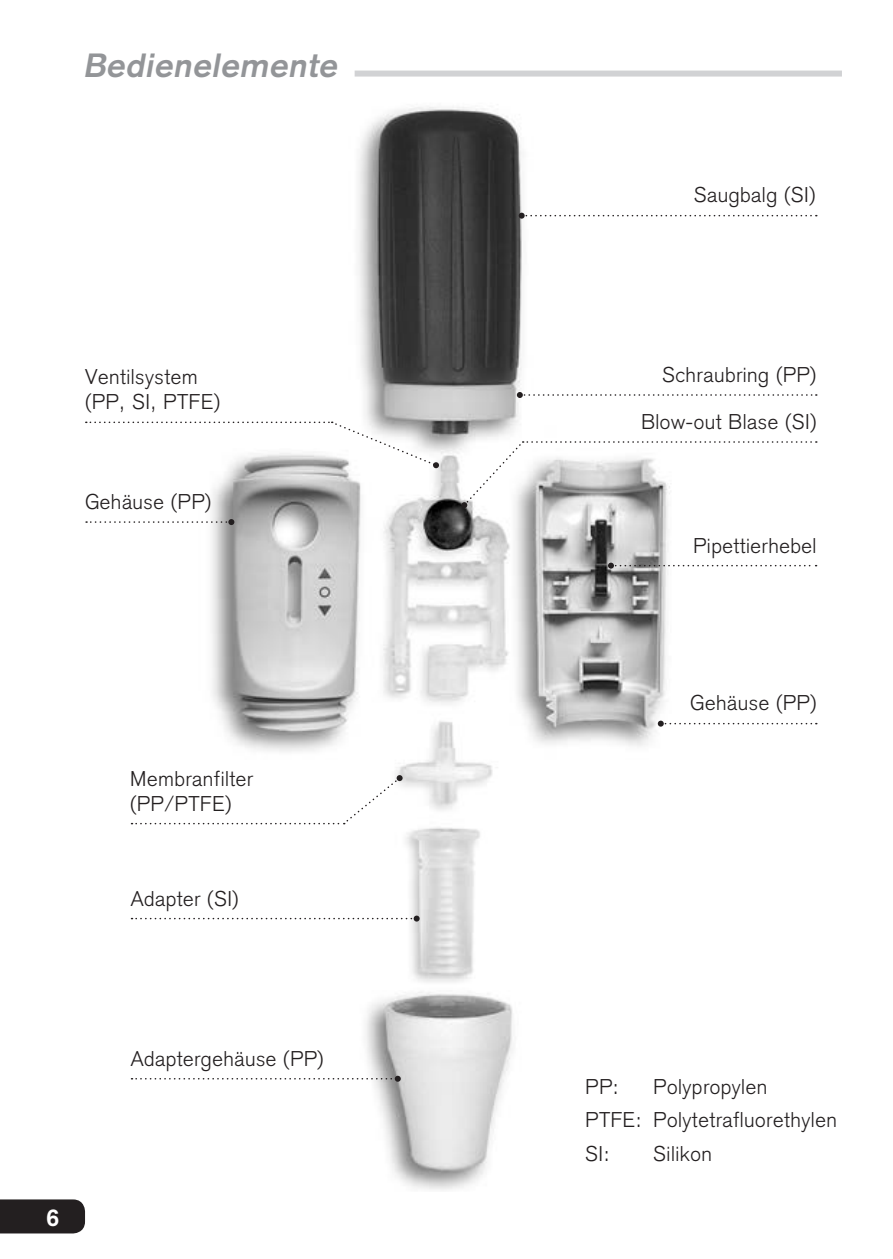
<style>
.page{position:relative;width:893px;height:1259px;background:#fff}
.page>*{position:absolute;margin:0;border:0;box-sizing:border-box;transform-origin:0 0}
.t1{font:italic 700 33px "Akzidenz Grotesk";color:#939598}
.t2{font:700 24px "Akzidenz Grotesk";color:#fff}
.t3{font:300 21px/25.2px "Akzidenz Grotesk";letter-spacing:.025em;color:#231f20}
</style>
<div class="page">
<img style="left:188px;top:107px;width:480px;height:1083px">
<div style="left:0;top:1199px;width:85px;height:34px;background:#231f20"></div>
<div style="left:355px;top:71px;width:487px;height:6px;background:#d1d2d4"></div>
<svg style="left:517px;top:392px;width:300px;height:6px"></svg>
<svg style="left:519px;top:213px;width:298px;height:6px"></svg>
<svg style="left:658px;top:720px;width:159px;height:6px"></svg>
<svg style="left:461px;top:441px;width:356px;height:67px"></svg>
<svg style="left:132px;top:1075px;width:269px;height:6px"></svg>
<svg style="left:132px;top:915px;width:288px;height:6px"></svg>
<svg style="left:132px;top:775px;width:271px;height:49px"></svg>
<svg style="left:86px;top:421px;width:353px;height:47px"></svg>
<svg style="left:608px;top:562px;width:209px;height:6px"></svg>
<svg style="left:86px;top:519px;width:148px;height:6px"></svg>
<h1 class="t1" style="left:83px;top:45px;width:262px">Bedienelemente</h1>
<p class="t3" style="left:85px;top:364px;width:137px">Ventilsystem (PP, SI, PTFE)</p>
<p class="t3" style="left:85px;top:489px;width:128px">Gehäuse (PP)</p>
<p class="t2" style="left:46px;top:1203px;width:15px">6</p>
<p class="t3" style="left:130px;top:766px;width:124px">Membranfilter (PP/PTFE)</p>
<p class="t3" style="left:131px;top:886px;width:110px">Adapter (SI)</p>
<p class="t3" style="left:131px;top:1046px;width:194px">Adaptergehäuse (PP)</p>
<p class="t3" style="left:694px;top:183px;width:123px">Saugbalg (SI)</p>
<p class="t3" style="left:662px;top:362px;width:156px">Schraubring (PP)</p>
<p class="t3" style="left:641px;top:409px;width:177px">Blow-out Blase (SI)</p>
<p class="t3" style="left:693px;top:533px;width:125px">Pipettierhebel</p>
<p class="t3" style="left:690px;top:690px;width:128px">Gehäuse (PP)</p>
<p class="t3" style="left:585px;top:1069px;width:253px;line-height:33.6px;text-indent:68px">Polypropylen<br>PTFE: Polytetrafluorethylen<br>SI:</p>
<p class="t3" style="left:585px;top:1074px;width:35px">PP:</p>
<p class="t3" style="left:653px;top:1141px;width:60px">Silikon</p>
</div>
